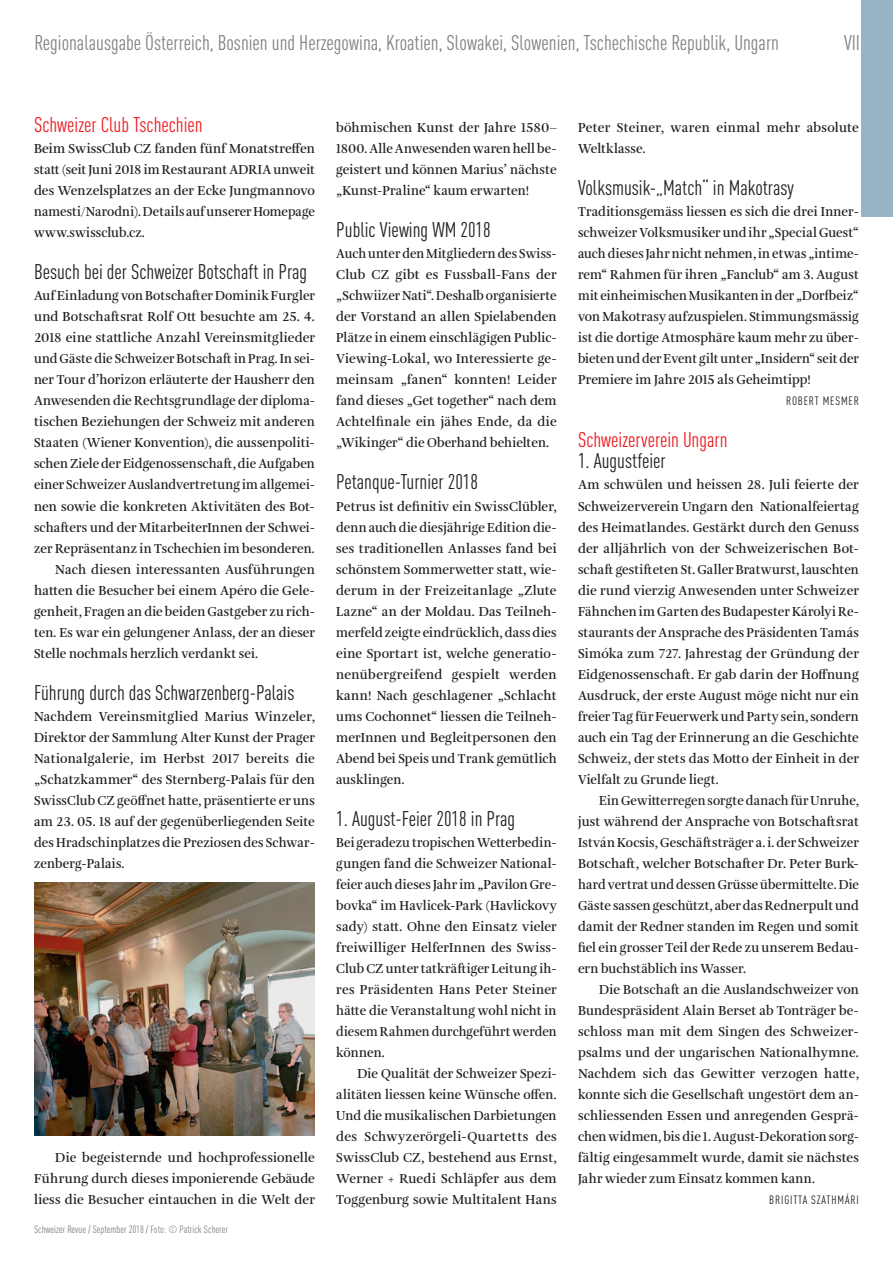
<style>
.page{position:relative;width:893px;height:1263px;background:#fff}
.page>*{position:absolute;margin:0;border:0;box-sizing:border-box;transform-origin:0 0}
.t1{font:condensed 21px "DINOT";color:#231f20}
.t2{font:condensed 21px "DINOT";color:#808285}
.t3{font:condensed 21px "DINOT";color:#ee1d23}
.t4{font:600 13.5px/21px "Amalia Pro";letter-spacing:.005em;color:#231f20;text-align:justify}
.t5{font:600 13.5px/21px "Amalia Pro";letter-spacing:.005em;color:#231f20;text-align:justify;scale:.95 1}
.t6{font:600 13.5px/21px "Amalia Pro";letter-spacing:.005em;color:#231f20;text-align:justify;scale:.94 1}
.t7{font:600 13.5px/21px "Amalia Pro";letter-spacing:.005em;color:#231f20;text-align:justify;scale:.96 1}
.t8{font:600 13.5px/21px "Amalia Pro";letter-spacing:.005em;color:#231f20;scale:.93 1}
.t9{font:condensed 12px "DINOT";letter-spacing:.07em;color:#231f20}
.t10{font:condensed 10.5px "DINOT";color:#808285}
</style>
<div class="page">
<div style="left:861px;top:0;width:32px;height:216px;background:#99b3c6"></div>
<img style="left:34px;top:883px;width:281px;height:252px">
<h1 class="t2" style="left:35px;top:30px;width:746px">Regionalausgabe Österreich, Bosnien und Herzegowina, Kroatien, Slowakei, Slowenien, Tschechische Republik, Ungarn</h1>
<h1 class="t2" style="left:844px;top:30px;width:18px">VII</h1>
<h1 class="t3" style="left:34px;top:113px;width:170px">Schweizer Club Tschechien</h1>
<p class="t4" style="left:34px;top:139px;width:282px">Beim SwissClub CZ fanden fünf Monatstreffen statt (seit Juni 2018 im Restaurant ADRIA unweit des Wenzelsplatzes an der Ecke Jungmannovo namesti/Narodni). Details auf unserer Homepage www.swissclub.cz.</p>
<h1 class="t1" style="left:34px;top:260px;width:275px">Besuch bei der Schweizer Botschaft in Prag</h1>
<p class="t5" style="left:34px;top:286px;width:297px">Auf Einladung von Botschafter Dominik Furgler</p>
<p class="t4" style="left:34px;top:307px;width:282px">und Botschaftsrat Rolf Ott besuchte am 25. 4.</p>
<p class="t4" style="left:34px;top:328px;width:282px">2018 eine stattliche Anzahl Vereinsmitglieder</p>
<p class="t6" style="left:34px;top:349px;width:300px">und Gäste die Schweizer Botschaft in Prag. In sei-</p>
<p class="t5" style="left:34px;top:370px;width:297px">ner Tour d’horizon erläuterte der Hausherr den</p>
<p class="t5" style="left:34px;top:391px;width:297px">Anwesenden die Rechtsgrundlage der diploma-</p>
<p class="t4" style="left:34px;top:412px;width:282px">tischen Beziehungen der Schweiz mit anderen</p>
<p class="t7" style="left:34px;top:433px;width:294px">Staaten (Wiener Konvention), die aussenpoliti-</p>
<p class="t5" style="left:34px;top:454px;width:297px">schen Ziele der Eidgenossenschaft, die Aufgaben</p>
<p class="t6" style="left:34px;top:475px;width:300px">einer Schweizer Auslandvertretung im allgemei-</p>
<p class="t4" style="left:34px;top:496px;width:282px">nen sowie die konkreten Aktivitäten des Bot-</p>
<p class="t5" style="left:34px;top:517px;width:297px">schafters und der MitarbeiterInnen der Schwei-</p>
<p class="t5" style="left:34px;top:538px;width:297px">zer Repräsentanz in Tschechien im besonderen.</p>
<p class="t4" style="left:55px;top:559px;width:261px">Nach diesen interessanten Ausführungen</p>
<p class="t4" style="left:34px;top:580px;width:282px">hatten die Besucher bei einem Apéro die Gele-</p>
<p class="t5" style="left:34px;top:601px;width:297px">genheit, Fragen an die beiden Gastgeber zu rich-</p>
<p class="t5" style="left:34px;top:622px;width:297px">ten. Es war ein gelungener Anlass, der an dieser</p>
<p class="t5" style="left:34px;top:643px;width:237px">Stelle nochmals herzlich verdankt sei.</p>
<h1 class="t1" style="left:34px;top:680px;width:262px">Führung durch das Schwarzenberg-Palais</h1>
<p class="t4" style="left:34px;top:706px;width:282px">Nachdem Vereinsmitglied Marius Winzeler, Direktor der Sammlung Alter Kunst der Prager Nationalgalerie, im Herbst 2017 bereits die „Schatzkammer“ des Sternberg-Palais für den SwissClub CZ geöffnet hatte, präsentierte er uns am 23. 05. 18 auf der gegenüberliegenden Seite des Hradschinplatzes die Preziosen des Schwar&shy;zenberg-Palais.</p>
<p class="t4" style="left:34px;top:1147px;width:282px;text-indent:21px">Die begeisternde und hochprofessionelle Führung durch dieses imponierende Gebäude liess die Besucher eintauchen in die Welt der</p>
<p class="t10" style="left:34px;top:1223px;width:195px">Schweizer Revue / September 2018 / Foto: © Patrick Scherer</p>
<p class="t4" style="left:336px;top:118px;width:222px">böhmischen Kunst der Jahre 1580– 1800. Alle Anwesenden waren hell be&shy;geistert und können Marius’ nächste „Kunst-Praline“ kaum erwarten!</p>
<h1 class="t1" style="left:336px;top:218px;width:156px">Public Viewing WM 2018</h1>
<p class="t8" style="left:336px;top:244px;width:239px">Auch unter den Mitgliedern des Swiss-Club CZ gibt es Fussball-Fans der „Schwiizer Nati“. Deshalb organisierte der Vorstand an allen Spielabenden Plätze in einem einschlägigen Public-Viewing-Lokal, wo Interessierte ge&shy;meinsam „fanen“ konnten! Leider fand dieses „Get together“ nach dem Achtelfinale ein jähes Ende, da die „Wikinger“ die Oberhand behielten.</p>
<h1 class="t1" style="left:336px;top:470px;width:143px">Petanque-Turnier 2018</h1>
<p class="t4" style="left:336px;top:496px;width:222px">Petrus ist definitiv ein SwissClübler, denn auch die diesjährige Edition die&shy;ses traditionellen Anlasses fand bei schönstem Sommerwetter statt, wie&shy;derum in der Freizeitanlage „Zlute Lazne“ an der Moldau. Das Teilneh&shy;merfeld zeigte eindrücklich, dass dies eine Sportart ist, welche generatio&shy;nenübergreifend gespielt werden kann! Nach geschlagener „Schlacht ums Cochonnet“ liessen die Teilneh&shy;merInnen und Begleitpersonen den Abend bei Speis und Trank gemütlich ausklingen.</p>
<h1 class="t1" style="left:336px;top:806px;width:181px">1. August-Feier 2018 in Prag</h1>
<p class="t6" style="left:336px;top:832px;width:236px">Bei geradezu tropischen Wetterbedin&shy;gungen fand die Schweizer National&shy;feier auch dieses Jahr im „Pavilon Gre&shy;bovka“ im Havlicek-Park (Havlickovy sady) statt. Ohne den Einsatz vieler freiwilliger HelferInnen des Swiss-Club CZ unter tatkräftiger Leitung ih&shy;res Präsidenten Hans Peter Steiner hätte die Veranstaltung wohl nicht in diesem Rahmen durchgeführt werden können.</p>
<p class="t5" style="left:336px;top:1063px;width:234px;text-indent:21px">Die Qualität der Schweizer Spezi&shy;alitäten liessen keine Wünsche offen.<br>Und die musikalischen Darbietungen des Schwyzerörgeli-Quartetts des SwissClub CZ, bestehend aus Ernst, Werner + Ruedi Schläpfer aus dem Toggenburg sowie Multitalent Hans</p>
<p class="t4" style="left:578px;top:118px;width:282px">Peter Steiner, waren einmal mehr absolute<br>Weltklasse.</p>
<h1 class="t1" style="left:578px;top:176px;width:218px">Volksmusik-„Match“ in Makotrasy</h1>
<p class="t5" style="left:578px;top:202px;width:297px">Traditionsgemäss liessen es sich die drei Inner&shy;schweizer Volksmusiker und ihr „Special Guest“ auch dieses Jahr nicht nehmen, in etwas „intime&shy;rem“ Rahmen für ihren „Fanclub“ am 3. August mit einheimischen Musikanten in der „Dorfbeiz“ von Makotrasy aufzuspielen. Stimmungsmässig ist die dortige Atmosphäre kaum mehr zu über&shy;bieten und der Event gilt unter „Insidern“ seit der Premiere im Jahre 2015 als Geheimtipp!</p>
<p class="t9" style="left:786px;top:394px;width:13px">Rober</p>
<p class="t9" style="left:815px;top:394px;width:22px">t Mesmer</p>
<h1 class="t3" style="left:578px;top:428px;width:151px">Schweizerverein Ungarn</h1>
<h1 class="t1" style="left:578px;top:449px;width:89px">1. Augustfeier</h1>
<p class="t4" style="left:578px;top:475px;width:282px">Am schwülen und heissen 28. Juli feierte der Schweizerverein Ungarn den Nationalfeiertag des Heimatlandes. Gestärkt durch den Genuss der alljährlich von der Schweizerischen Bot&shy;schaft gestifteten St. Galler Bratwurst, lauschten die rund vierzig Anwesenden unter Schweizer Fähnchen im Garten des Budapester Károlyi Re&shy;staurants der Ansprache des Präsidenten Tamás Simóka zum 727. Jahrestag der Gründung der Eidgenossenschaft. Er gab darin der Hoffnung Ausdruck, der erste August möge nicht nur ein freier Tag für Feuerwerk und Party sein, sondern auch ein Tag der Erinnerung an die Geschichte Schweiz, der stets das Motto der Einheit in der Vielfalt zu Grunde liegt.</p>
<p class="t6" style="left:578px;top:790px;width:300px;text-indent:21px">Ein Gewitterregen sorgte danach für Unruhe, just während der Ansprache von Botschaftsrat István Kocsis, Geschäftsträger a. i. der Schweizer Botschaft, welcher Botschafter Dr. Peter Burk&shy;hard vertrat und dessen Grüsse übermittelte. Die Gäste sassen geschützt, aber das Rednerpult und damit der Redner standen im Regen und somit fiel ein grosser Teil der Rede zu unserem Bedau&shy;ern buchstäblich ins Wasser.</p>
<p class="t7" style="left:578px;top:979px;width:294px;text-indent:21px">Die Botschaft an die Auslandschweizer von Bundespräsident Alain Berset ab Tonträger be&shy;schloss man mit dem Singen des Schweizer&shy;psalms und der ungarischen Nationalhymne.<br>Nachdem sich das Gewitter verzogen hatte, konnte sich die Gesellschaft ungestört dem an&shy;schliessenden Essen und anregenden Gesprä&shy;chen widmen, bis die 1. August-Dekoration sorg&shy;fältig eingesammelt wurde, damit sie nächstes Jahr wieder zum Einsatz kommen kann.</p>
<p class="t9" style="left:769px;top:1192px;width:86px">Brigitta Szathmári</p>
</div>
